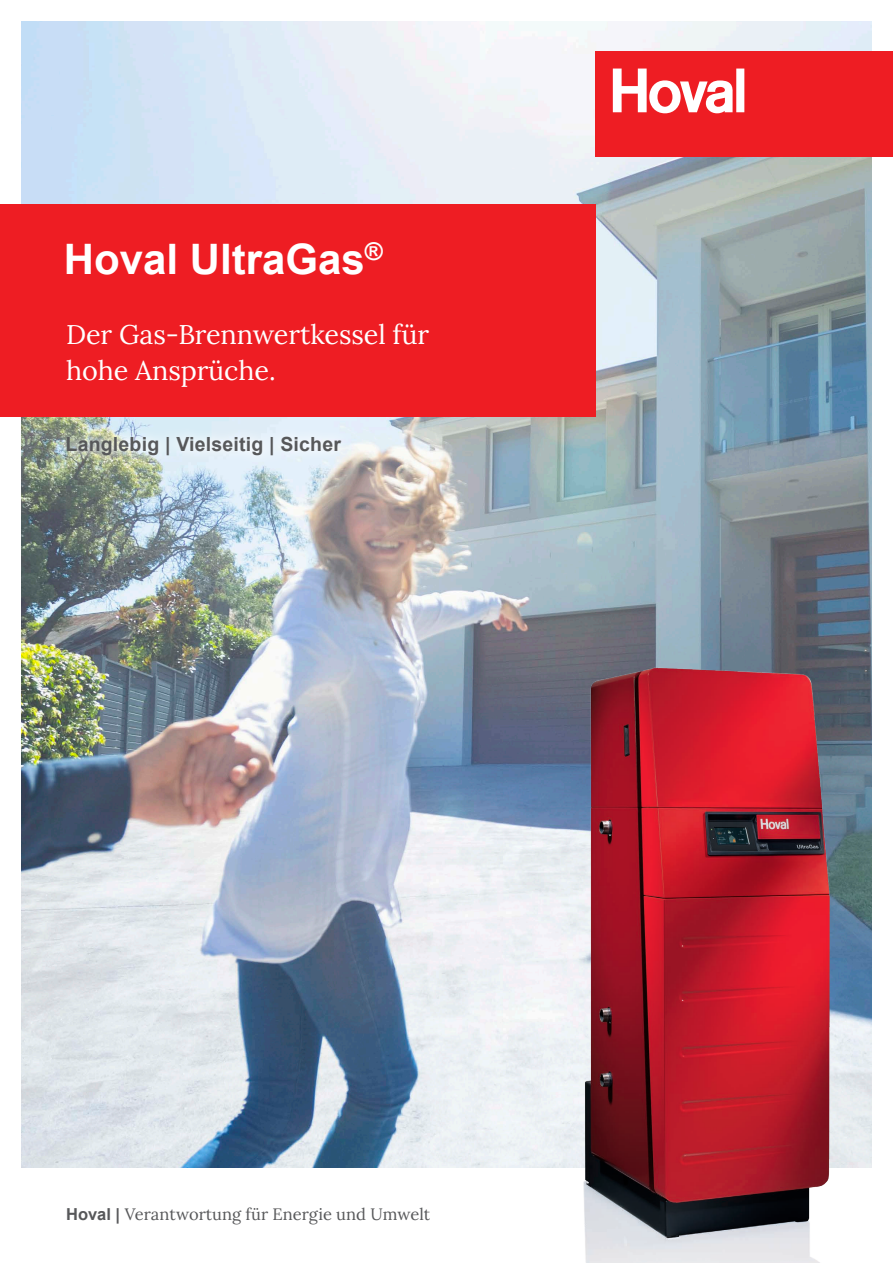
<style>
.page{position:relative;width:893px;height:1263px;background:#fff}
.page>*{position:absolute;margin:0;border:0;box-sizing:border-box;transform-origin:0 0}
.Headline_Title{font:700 42px "Arial";color:#fff}
.Headline_02{font:27px/36px "Lora";letter-spacing:-.005em;color:#fff}
.Introtext{font:700 19.5px "Arial";letter-spacing:.01em;color:#57585a}
.Introtext-2{font:16.5px "Lora";color:#57585a}
.s1{font-family:"Arial";font-weight:700}
</style>
<div class="page">
<img style="left:21px;top:21px;width:851px;height:1146px">
<div style="left:595px;top:51px;width:298px;height:105px;background:#ee1d23"></div>
<svg style="left:613px;top:69px;width:131px;height:44px"></svg>
<div style="left:0;top:204px;width:595px;height:213px;background:#ee1d23"></div>
<svg style="left:55px;top:426px;width:297px;height:41px;fill:#e3f0f8"></svg>
<img style="left:430px;top:576px;width:442px;height:687px">
<p class="Headline_Title" style="left:64px;top:230px;width:321px">Hoval UltraGas<sup>®</sup></p>
<p class="Headline_02" style="left:66px;top:314px;width:365px">Der Gas-Brennwertkessel für hohe Ansprüche.</p>
<p class="Introtext" style="left:66px;top:431px;width:277px">Langlebig | Vielseitig | Sicher</p>
<p class="Introtext-2" style="left:66px;top:1202px;width:366px"><span class="s1">Hoval |</span> Verantwortung für Energie und Umwelt</p>
</div>
